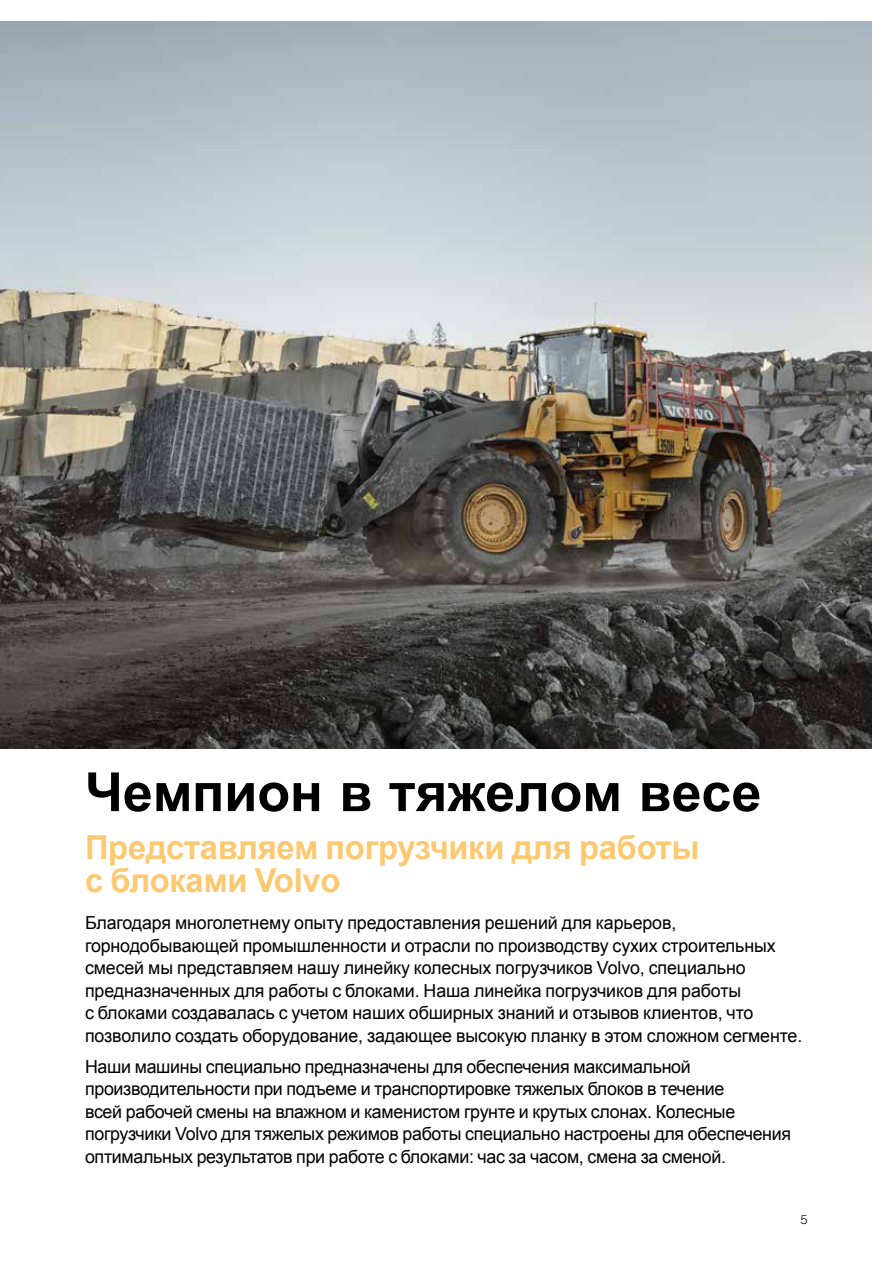
<style>
.page{position:relative;width:893px;height:1263px;background:#fff}
.page>*{position:absolute;margin:0;border:0;box-sizing:border-box;transform-origin:0 0}
.t1{font:700 54px "Arial";letter-spacing:-.005em;color:#000}
.t2{font:700 33px/33px "Arial";letter-spacing:-.005em;color:#fcc870}
.t3{font:18px/22.5px "Arial";letter-spacing:-.015em;color:#000}
.t4{font:300 12.75px "Volvo Novum";color:#000}
</style>
<div class="page">
<img style="left:0;top:21px;width:872px;height:727px">
<h1 class="t1" style="left:85px;top:756px;width:678px">Чемпион в тяжелом весе</h1>
<h2 class="t2" style="left:85px;top:832px;width:616px">Представляем погрузчики для работы с блоками Volvo</h2>
<p class="t3" style="left:85px;top:912px;width:719px">Благодаря многолетнему опыту предоставления решений для карьеров, горнодобывающей промышленности и отрасли по производству сухих строительных смесей мы представляем нашу линейку колесных погрузчиков Volvo, специально предназначенных для работы с блоками. Наша линейка погрузчиков для работы<br>с блоками создавалась с учетом наших обширных знаний и отзывов клиентов, что позволило создать оборудование, задающее высокую планку в этом сложном сегменте.</p>
<p class="t3" style="left:85px;top:1055px;width:708px">Наши машины специально предназначены для обеспечения максимальной производительности при подъеме и транспортировке тяжелых блоков в течение<br>всей рабочей смены на влажном и каменистом грунте и крутых слонах. Колесные погрузчики Volvo для тяжелых режимов работы специально настроены для обеспечения оптимальных результатов при работе с блоками: час за часом, смена за сменой.</p>
<p class="t4" style="left:800px;top:1211px;width:9px">5</p>
</div>
